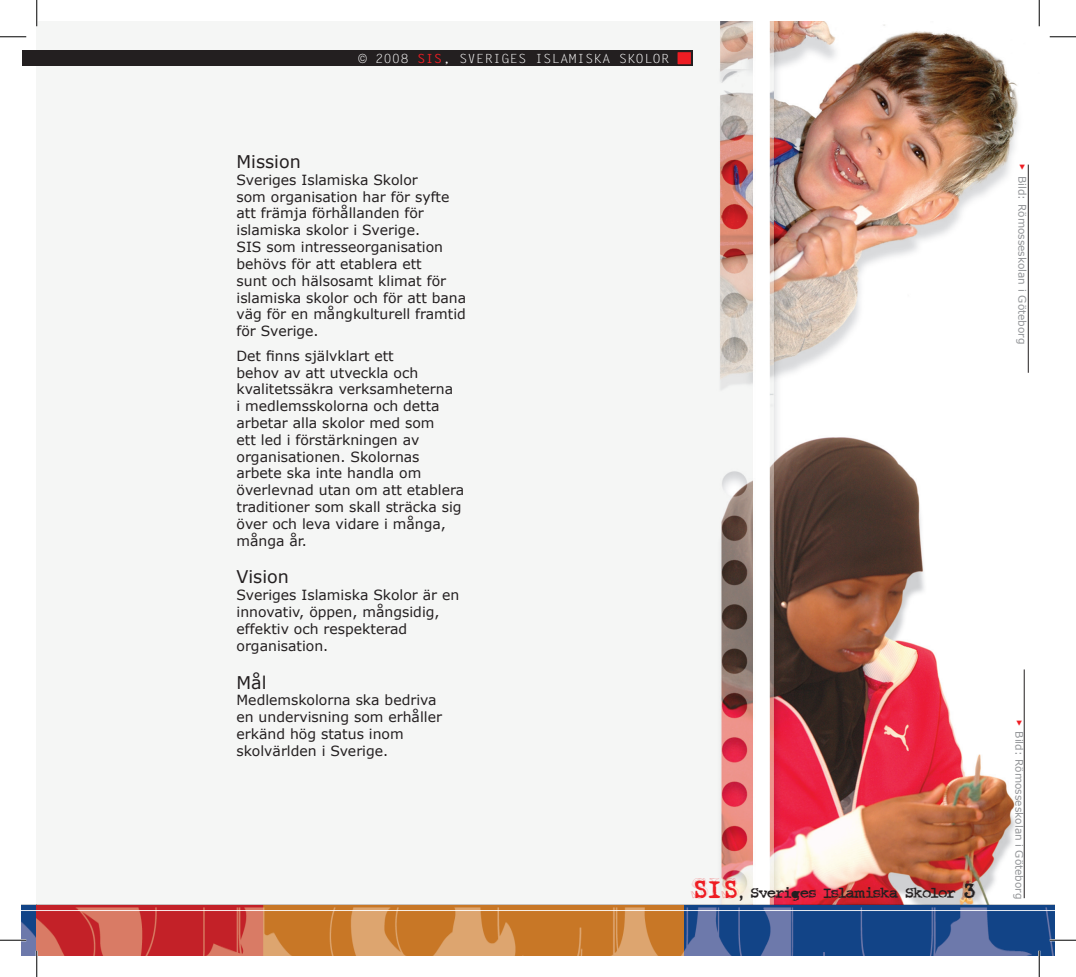
<style>
.page{position:relative;width:1076px;height:977px;background:#fff}
.page>*{position:absolute;margin:0;border:0;box-sizing:border-box;transform-origin:0 0}
.t1{font:17.5px "Crud Font";color:#231f20}
.t2{font:17.5px "Verdana";color:#231f20}
.t3{font:14px/16.8px "Verdana";color:#231f20}
.t4{font:12.6px "Letter Gothic Std";color:#fff;scale:1.11 1}
.t5{font:10.5px "Verdana";color:#939598}
.s1{font-weight:700;color:#ee1d23}
.s2{font-family:"Fluoxetine";font-size:24.5px;color:#ee1d23}
.s3{font-family:"Fluoxetine";font-size:21px}
.s4{font-family:"Prestige Elite Std";font-weight:700;color:#ee1d23}
</style>
<div class="page">
<img style="left:37px;top:22px;width:1003px;height:856px">
<hr style="left:1028px;top:164px;width:1px;height:209px;background:#231f20">
<hr style="left:1023px;top:669px;width:1px;height:229px;background:#231f20">
<div style="left:22px;top:50px;width:15px;height:16px;background:#231f20"></div>
<div style="left:37px;top:50px;width:655px;height:16px;background:#231f20"></div>
<div style="left:676px;top:51px;width:16px;height:14px;background:#ee1d23"></div>
<div style="left:676px;top:50px;width:16px;height:16px;border:2px solid #231f20"></div>
<img style="left:22px;top:878px;width:1032px;height:76px">
<hr style="left:0;top:938px;width:26px;height:3px;background:#fff">
<hr style="left:1049px;top:938px;width:27px;height:3px;background:#fff">
<hr style="left:36px;top:0;width:2px;height:26px;background:#fff">
<hr style="left:36px;top:950px;width:2px;height:26px;background:#fff">
<hr style="left:1038px;top:0;width:2px;height:26px;background:#fff">
<hr style="left:1038px;top:950px;width:2px;height:26px;background:#fff">
<svg style="left:0;top:36px;width:26px;height:1px"></svg>
<svg style="left:1049px;top:36px;width:27px;height:1px"></svg>
<svg style="left:0;top:939px;width:26px;height:1px"></svg>
<svg style="left:1049px;top:939px;width:27px;height:1px"></svg>
<svg style="left:36px;top:0;width:1px;height:26px"></svg>
<svg style="left:36px;top:950px;width:1px;height:26px"></svg>
<svg style="left:1038px;top:0;width:1px;height:26px"></svg>
<svg style="left:1038px;top:950px;width:1px;height:26px"></svg>
<p class="t4" style="left:358px;top:52px;width:281px">© 2008 <span class="s1">SIS</span>, SVERIGES IS LAMISKA SKOLOR</p>
<p class="t2" style="left:236px;top:150px;width:66px">Mission</p>
<p class="t3" style="left:236px;top:171px;width:231px">Sveriges Islamiska Skolor<br>som organisation har för syfte att främja förhållanden för islamiska skolor i Sverige.<br>SIS som intresseorganisation behövs för att etablera ett<br>sunt och hälsosamt klimat för islamiska skolor och för att bana väg för en mångkulturell framtid för Sverige.</p>
<p class="t3" style="left:236px;top:347px;width:229px">Det finns självklart ett<br>behov av att utveckla och kvalitetssäkra verksamheterna<br>i medlemsskolorna och detta arbetar alla skolor med som<br>ett led i förstärkningen av organisationen. Skolornas arbete ska inte handla om överlevnad utan om att etablera traditioner som skall sträcka sig över och leva vidare i många, många år.</p>
<p class="t2" style="left:236px;top:566px;width:54px">Vision</p>
<p class="t3" style="left:236px;top:587px;width:224px">Sveriges Islamiska Skolor är en innovativ, öppen, mångsidig, effektiv och respekterad organisation.</p>
<p class="t2" style="left:236px;top:671px;width:32px">Mål</p>
<p class="t3" style="left:236px;top:692px;width:207px">Medlemskolorna ska bedriva en undervisning som erhåller erkänd hög status inom skolvärlden i Sverige.</p>
<p class="t1" style="left:690px;top:883px;width:287px"><span class="s2">SIS</span>, Sveriges Islamiska Skolor <span class="s3">3</span></p>
<p class="t5" style="left:1029px;top:164px;width:181px;rotate:90deg"><span class="s4">▶</span> Bild: Römosseskolan i Göteborg</p>
<p class="t5" style="left:1026px;top:719px;width:181px;rotate:90deg"><span class="s4">▶</span> Bild: Römosseskolan i Göteborg</p>
</div>
